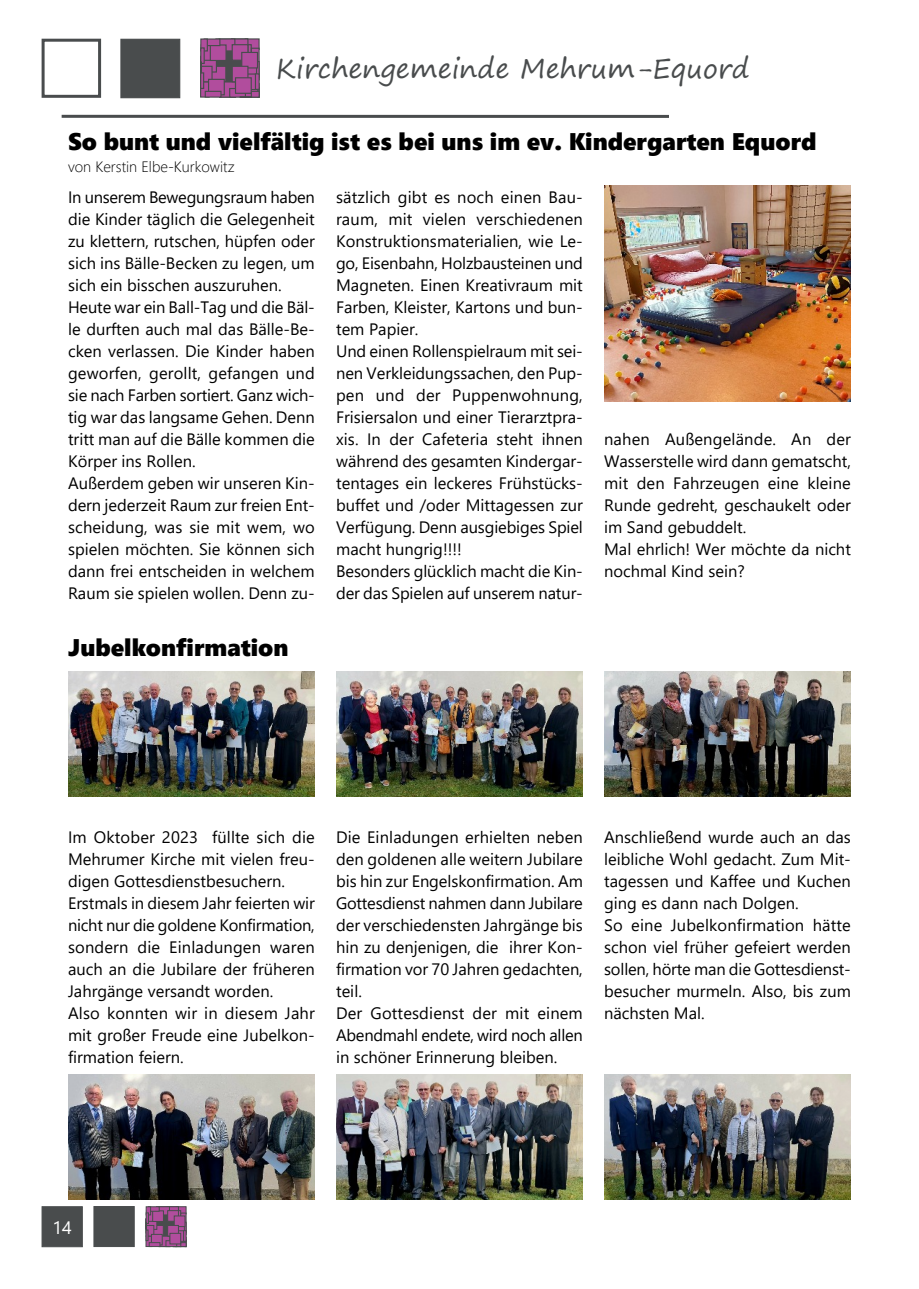
<style>
.page{position:relative;width:919px;height:1289px;background:#fff}
.page>*{position:absolute;margin:0;border:0;box-sizing:border-box;transform-origin:0 0}
.t1{font:27px "Segoe Print";color:#494c4d}
.t2{font:24px "Segoe UI Black";color:#000}
.t3{font:18px "Segoe UI";color:#fff}
.t4{font:16.5px/21.9px "Segoe UI";color:#000}
.t5{font:300 15px "Segoe UI";color:#000}
</style>
<div class="page">
<hr style="left:62px;top:115px;width:607px;height:3px;background:#494c4d">
<div style="left:206px;top:45px;width:48px;height:47px;background:#494c4d"></div>
<svg style="left:245px;top:38px;width:15px;height:12px"></svg>
<svg style="left:248px;top:44px;width:4px;height:8px"></svg>
<svg style="left:212px;top:67px;width:14px;height:14px"></svg>
<svg style="left:246px;top:64px;width:14px;height:16px"></svg>
<div style="left:251px;top:48px;width:9px;height:16px;background:#aa4c97;border:1px solid #494c4d"></div>
<svg style="left:248px;top:73px;width:7px;height:9px"></svg>
<div style="left:231px;top:38px;width:17px;height:16px;background:#b14d9d;border:1px solid #494c4d"></div>
<svg style="left:200px;top:81px;width:10px;height:17px"></svg>
<div style="left:218px;top:38px;width:17px;height:14px;background:#b14d9d;border:1px solid #494c4d"></div>
<svg style="left:200px;top:56px;width:17px;height:17px"></svg>
<div style="left:219px;top:81px;width:17px;height:17px;background:#b14d9d;border:1px solid #494c4d"></div>
<div style="left:200px;top:66px;width:12px;height:16px;background:#b14d9d;border:1px solid #494c4d"></div>
<svg style="left:256px;top:61px;width:4px;height:17px"></svg>
<svg style="left:255px;top:73px;width:5px;height:17px"></svg>
<svg style="left:205px;top:46px;width:5px;height:15px"></svg>
<div style="left:231px;top:44px;width:17px;height:17px;background:#b14d9d;border:1px solid #494c4d"></div>
<div style="left:229px;top:88px;width:17px;height:10px;background:#b14d9d;border:1px solid #494c4d"></div>
<div style="left:210px;top:44px;width:16px;height:17px;background:#b14d9d;border:1px solid #494c4d"></div>
<div style="left:203px;top:38px;width:17px;height:8px;background:#b14d9d;border:1px solid #494c4d"></div>
<div style="left:200px;top:38px;width:8px;height:14px;background:#b14d9d;border:1px solid #494c4d"></div>
<svg style="left:200px;top:47px;width:5px;height:17px"></svg>
<svg style="left:200px;top:55px;width:2px;height:17px"></svg>
<svg style="left:200px;top:72px;width:4px;height:17px"></svg>
<div style="left:208px;top:79px;width:17px;height:16px;background:#b14d9d;border:1px solid #494c4d"></div>
<svg style="left:238px;top:82px;width:22px;height:16px"></svg>
<div style="left:241px;top:52px;width:17px;height:16px;background:#b14d9d;border:1px solid #494c4d"></div>
<div style="left:231px;top:66px;width:17px;height:16px;background:#b14d9d;border:1px solid #494c4d"></div>
<div style="left:235px;top:77px;width:17px;height:17px;background:#b14d9d;border:1px solid #494c4d"></div>
<div style="left:205px;top:91px;width:16px;height:7px;background:#b14d9d;border:1px solid #494c4d"></div>
<div style="left:42px;top:39px;width:59px;height:59px;background:#fff;border:3px solid #494c4d"></div>
<div style="left:120px;top:39px;width:60px;height:59px;background:#494c4d;border:1px solid #494c4d"></div>
<div style="left:155px;top:1214px;width:22px;height:22px;background:#494c4d"></div>
<svg style="left:176px;top:1206px;width:10px;height:8px"></svg>
<svg style="left:154px;top:1226px;width:5px;height:7px"></svg>
<svg style="left:180px;top:1212px;width:6px;height:11px"></svg>
<div style="left:167px;top:1206px;width:12px;height:10px;background:#b14d9d;border:1px solid #494c4d"></div>
<svg style="left:170px;top:1206px;width:8px;height:3px"></svg>
<svg style="left:146px;top:1235px;width:6px;height:11px"></svg>
<div style="left:158px;top:1206px;width:12px;height:9px;background:#b14d9d;border:1px solid #494c4d"></div>
<svg style="left:146px;top:1218px;width:11px;height:11px"></svg>
<div style="left:146px;top:1224px;width:8px;height:12px;background:#b14d9d;border:1px solid #494c4d"></div>
<svg style="left:146px;top:1210px;width:12px;height:11px"></svg>
<div style="left:167px;top:1210px;width:12px;height:11px;background:#b14d9d;border:1px solid #494c4d"></div>
<div style="left:152px;top:1210px;width:12px;height:11px;background:#b14d9d;border:1px solid #494c4d"></div>
<svg style="left:148px;top:1206px;width:12px;height:5px"></svg>
<svg style="left:146px;top:1206px;width:5px;height:9px"></svg>
<svg style="left:145px;top:1212px;width:4px;height:28px"></svg>
<div style="left:151px;top:1233px;width:12px;height:12px;background:#b14d9d;border:1px solid #494c4d"></div>
<svg style="left:159px;top:1221px;width:28px;height:26px"></svg>
<div style="left:174px;top:1215px;width:11px;height:11px;background:#b14d9d;border:1px solid #494c4d"></div>
<div style="left:167px;top:1224px;width:12px;height:12px;background:#b14d9d;border:1px solid #494c4d"></div>
<div style="left:169px;top:1232px;width:12px;height:12px;background:#b14d9d;border:1px solid #494c4d"></div>
<svg style="left:149px;top:1242px;width:11px;height:4px"></svg>
<div style="left:93px;top:1206px;width:42px;height:40px;background:#494c4d;border:1px solid #494c4d"></div>
<div style="left:42px;top:1206px;width:41px;height:40px;background:#494c4d;border:1px solid #494c4d"></div>
<img style="left:604px;top:185px;width:246px;height:216px">
<img style="left:604px;top:671px;width:246px;height:125px">
<img style="left:336px;top:671px;width:247px;height:125px">
<img style="left:68px;top:671px;width:247px;height:125px">
<img style="left:68px;top:1074px;width:247px;height:125px">
<img style="left:336px;top:1074px;width:247px;height:125px">
<img style="left:604px;top:1074px;width:246px;height:125px">
<h1 class="t1" style="left:276px;top:55px;width:475px">Kirchengemeinde Mehrum-Equord</h1>
<h2 class="t2" style="left:68px;top:132px;width:750px">So bunt und vielfältig ist es bei uns im ev. Kindergarten Equord</h2>
<p class="t5" style="left:68px;top:161px;width:168px">von Kerstin Elbe-Kurkowitz</p>
<p class="t4" style="left:68px;top:188px;width:248px">In unserem Bewegungsraum haben die Kinder täglich die Gelegenheit zu klettern, rutschen, hüpfen oder sich ins Bälle-Becken zu legen, um sich ein bisschen auszuruhen.<br>Heute war ein Ball-Tag und die Bäl&shy;le durften auch mal das Bälle-Be&shy;cken verlassen. Die Kinder haben geworfen, gerollt, gefangen und sie nach Farben sortiert. Ganz wich&shy;tig war das langsame Gehen. Denn tritt man auf die Bälle kommen die<br>Körper ins Rollen.<br>Außerdem geben wir unseren Kin&shy;dern jederzeit Raum zur freien Ent&shy;scheidung, was sie mit wem, wo spielen möchten. Sie können sich dann frei entscheiden in welchem<br>Raum sie spielen wollen. Denn zu-</p>
<p class="t4" style="left:336px;top:188px;width:248px">sätzlich gibt es noch einen Bau&shy;raum, mit vielen verschiedenen<br>Konstruktionsmaterialien, wie Le&shy;go, Eisenbahn, Holzbausteinen und<br>Magneten. Einen Kreativraum mit<br>Farben, Kleister, Kartons und bun&shy;tem Papier.<br>Und einen Rollenspielraum mit sei&shy;nen Verkleidungssachen, den Pup&shy;pen und der Puppenwohnung,<br>Frisiersalon und einer Tierarztpra&shy;xis. In der Cafeteria steht ihnen während des gesamten Kindergar&shy;tentages ein leckeres Frühstücks&shy;buffet und /oder Mittagessen zur<br>Verfügung. Denn ausgiebiges Spiel macht hungrig!!!!<br>Besonders glücklich macht die Kin&shy;der das Spielen auf unserem natur-</p>
<h2 class="t2" style="left:68px;top:639px;width:222px">Jubelkonfirmation</h2>
<p class="t4" style="left:604px;top:429px;width:248px">nahen Außengelände. An der<br>Wasserstelle wird dann gematscht, mit den Fahrzeugen eine kleine<br>Runde gedreht, geschaukelt oder im Sand gebuddelt.<br>Mal ehrlich! Wer möchte da nicht nochmal Kind sein?</p>
<p class="t4" style="left:68px;top:827px;width:248px">Im Oktober 2023 füllte sich die<br>Mehrumer Kirche mit vielen freu&shy;digen Gottesdienstbesuchern.<br>Erstmals in diesem Jahr feierten wir nicht nur die goldene Konfirmation, sondern die Einladungen waren auch an die Jubilare der früheren<br>Jahrgänge versandt worden.<br>Also konnten wir in diesem Jahr mit großer Freude eine Jubelkon&shy;firmation feiern.</p>
<p class="t4" style="left:336px;top:827px;width:248px">Die Einladungen erhielten neben den goldenen alle weitern Jubilare bis hin zur Engelskonfirmation. Am<br>Gottesdienst nahmen dann Jubilare der verschiedensten Jahrgänge bis hin zu denjenigen, die ihrer Kon&shy;firmation vor 70 Jahren gedachten, teil.<br>Der Gottesdienst der mit einem<br>Abendmahl endete, wird noch allen in schöner Erinnerung bleiben.</p>
<p class="t4" style="left:604px;top:827px;width:248px">Anschließend wurde auch an das leibliche Wohl gedacht. Zum Mit&shy;tagessen und Kaffee und Kuchen ging es dann nach Dolgen.<br>So eine Jubelkonfirmation hätte schon viel früher gefeiert werden sollen, hörte man die Gottesdienst&shy;besucher murmeln. Also, bis zum nächsten Mal.</p>
<p class="t3" style="left:52px;top:1220px;width:21px">14</p>
</div>
